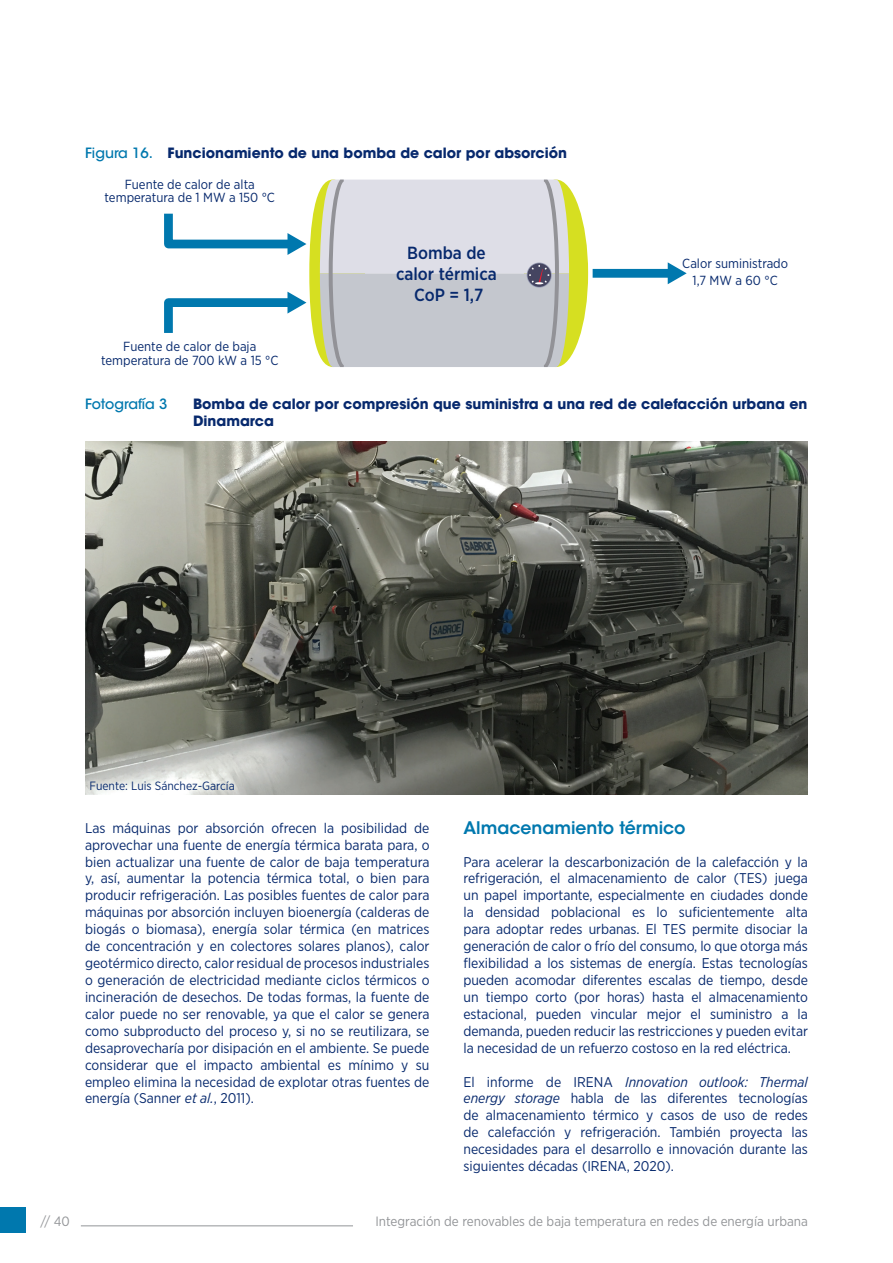
<style>
.page{position:relative;width:893px;height:1263px;background:#fff}
.page>*{position:absolute;margin:0;border:0;box-sizing:border-box;transform-origin:0 0}
.t1{font:500 17.55px/21.1px "Gotham Narrow";color:#07296d;text-align:center}
.t2{font:600 17.25px "ITC Avant Garde Std";color:#0078ae}
.t3{font:14.1px/17px "Gotham Narrow";color:#07296d;text-align:justify}
.t4{font:700 14.1px/17px "ITC Avant Garde Std";color:#07296d}
.t5{font:500 14.1px "ITC Avant Garde Std";color:#0078ae}
.t6{font:13.5px "Gotham Narrow";color:#939598}
.t7{font:13.2px/13.2px "Gotham Narrow";color:#07296d;text-align:center}
.t8{font:12px "Gotham Narrow";color:#07296d}
.s1{font-weight:500;color:#0078ae}
.s2{font-style:italic}
</style>
<div class="page">
<img style="left:85px;top:441px;width:723px;height:353px">
<div style="left:524px;top:180px;width:64px;height:187px;background:#d6df21;border-radius:50%"></div>
<svg style="left:164px;top:180px;width:405px;height:187px"></svg>
<div style="left:593px;top:269px;width:78px;height:9px;background:#0078ae"></div>
<svg style="left:668px;top:262px;width:19px;height:22px"></svg>
<div style="left:0;top:1207px;width:26px;height:26px;background:#0078ae"></div>
<hr style="left:81px;top:1225px;width:272px;height:1px;background:#939598">
<p class="t4" style="left:85px;top:144px;width:483px"><span class="s1">Figura 16.</span> Funcionamiento de una bomba de calor por absorción</p>
<p class="t7" style="left:105px;top:177px;width:172px">Fuente de calor de alta temperatura de 1 MW a 150 °C</p>
<p class="t7" style="left:101px;top:340px;width:179px">Fuente de calor de baja temperatura de 700 kW a 15 °C</p>
<p class="t1" style="left:396px;top:242px;width:102px">Bomba de calor térmica<br>CoP = 1,7</p>
<p class="t7" style="left:682px;top:254px;width:107px;line-height:17.5px">Calor suministrado<br>1,7 MW a 60 °C</p>
<p class="t5" style="left:85px;top:395px;width:84px">Fotografía 3</p>
<p class="t4" style="left:193px;top:395px;width:616px">Bomba de calor por compresión que suministra a una red de calefacción urbana en<br>Dinamarca</p>
<p class="t8" style="left:90px;top:778px;width:147px">Fuente: Luis Sánchez-García</p>
<p class="t3" style="left:85px;top:819px;width:346px">Las máquinas por absorción ofrecen la posibilidad de aprovechar una fuente de energía térmica barata para, o bien actualizar una fuente de calor de baja temperatura y, así, aumentar la potencia térmica total, o bien para producir refrigeración. Las posibles fuentes de calor para máquinas por absorción incluyen bioenergía (calderas de biogás o biomasa), energía solar térmica (en matrices de concentración y en colectores solares planos), calor geotérmico directo, calor residual de procesos industriales o generación de electricidad mediante ciclos térmicos o incineración de desechos. De todas formas, la fuente de calor puede no ser renovable, ya que el calor se genera como subproducto del proceso y, si no se reutilizara, se desaprovecharía por disipación en el ambiente. Se puede considerar que el impacto ambiental es mínimo y su empleo elimina la necesidad de explotar otras fuentes de energía (Sanner <span class="s2">et al.</span>, 2011).</p>
<p class="t2" style="left:463px;top:816px;width:224px">Almacenamiento térmico</p>
<p class="t3" style="left:463px;top:853px;width:346px">Para acelerar la descarbonización de la calefacción y la refrigeración, el almacenamiento de calor (TES) juega un papel importante, especialmente en ciudades donde la densidad poblacional es lo suficientemente alta para adoptar redes urbanas. El TES permite disociar la generación de calor o frío del consumo, lo que otorga más flexibilidad a los sistemas de energía. Estas tecnologías pueden acomodar diferentes escalas de tiempo, desde un tiempo corto (por horas) hasta el almacenamiento estacional, pueden vincular mejor el suministro a la demanda, pueden reducir las restricciones y pueden evitar la necesidad de un refuerzo costoso en la red eléctrica.</p>
<p class="t3" style="left:463px;top:1073px;width:346px">El informe de IRENA <span class="s2">Innovation outlook: Thermal energy storage</span> habla de las diferentes tecnologías de almacenamiento térmico y casos de uso de redes de calefacción y refrigeración. También proyecta las necesidades para el desarrollo e innovación durante las siguientes décadas (IRENA, 2020).</p>
<p class="t6" style="left:41px;top:1212px;width:31px">// 40</p>
<p class="t6" style="left:375px;top:1212px;width:434px">Integración de renovables de baja temperatura en redes de energía urbana</p>
</div>
